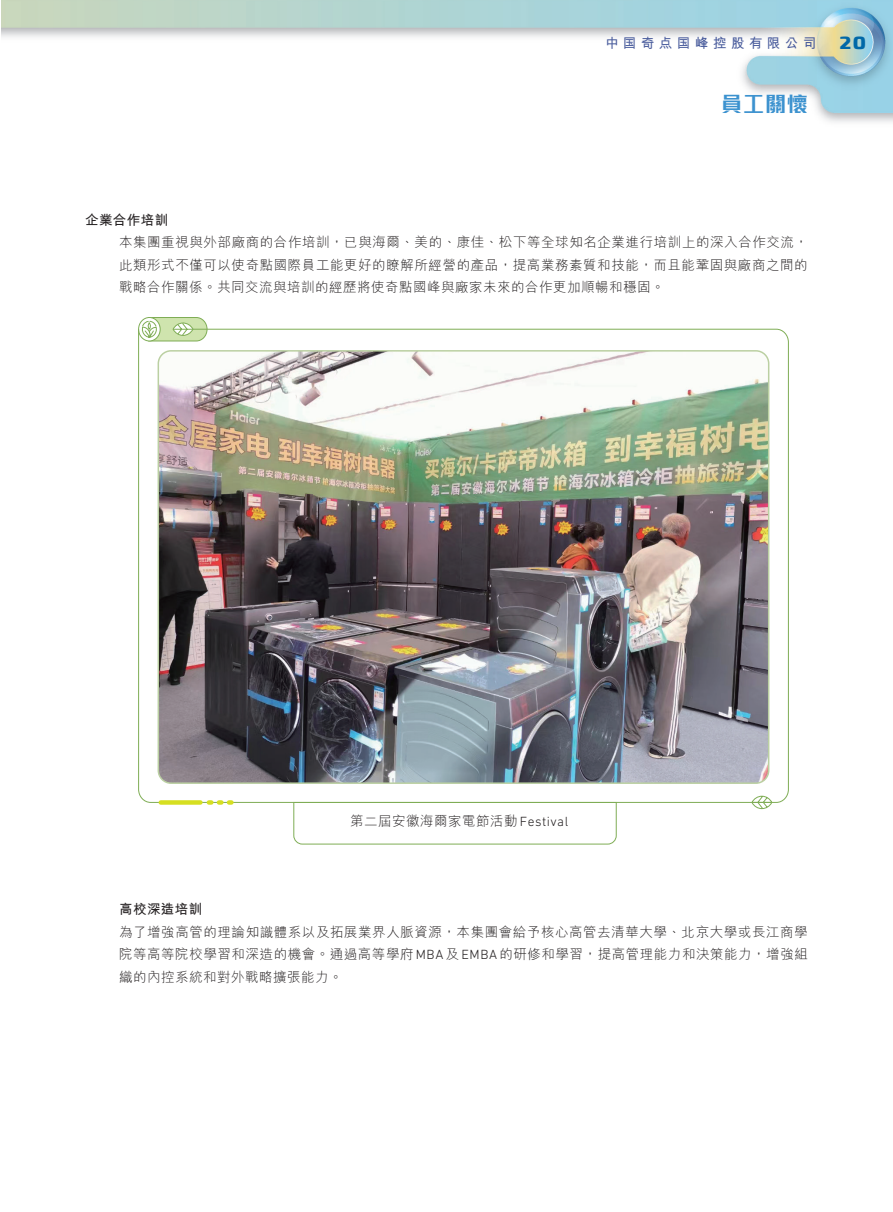
<style>
.page{position:relative;width:893px;height:1212px;background:#fff}
.page>*{position:absolute;margin:0;border:0;box-sizing:border-box;transform-origin:0 0}
.t1{font:700 21px "M Stiff Hei HK";color:#3c92cf}
.t2{font:700 18px "Francker Pro";color:#0068a8}
._1__內文{font:300 13.5px/22.5px "M Hei HK";letter-spacing:.035em;color:#231f20;text-align:justify}
.t3{font:700 13.5px "M Hei HK";letter-spacing:.33em;color:#475a9b}
._1__內文-2{font:700 13.5px "M Hei HK";letter-spacing:.035em;color:#231f20}
.s1{font-family:"DIN Next LT Pro"}
</style>
<div class="page">
<img style="left:1px;top:0;width:892px;height:810px">
<svg style="left:751px;top:803px;width:22px;height:6px"></svg>
<div style="left:138px;top:317px;width:23px;height:24px;border:1px solid #7fad55;border-radius:50%"></div>
<img style="left:138px;top:328px;width:651px;height:475px">
<svg style="left:141px;top:317px;width:67px;height:25px"></svg>
<div style="left:161px;top:800px;width:39px;height:5px;background:#d6df21"></div>
<svg style="left:293px;top:802px;width:324px;height:43px"></svg>
<p class="t3" style="left:605px;top:33px;width:213px">中国奇点国峰控股有限公司</p>
<h1 class="t1" style="left:721px;top:94px;width:88px">員工關懷</h1>
<h2 class="t2" style="left:839px;top:31px;width:29px">20</h2>
<p class="_1__內文-2" style="left:85px;top:210px;width:85px">企業合作培訓</p>
<p class="_1__內文" style="left:119px;top:231px;width:690px">本集團重視與外部廠商的合作培訓，已與海爾、美的、康佳、松下等全球知名企業進行培訓上的深入合作交流，此類形式不僅可以使奇點國際員工能更好的瞭解所經營的產品，提高業務素質和技能，而且能鞏固與廠商之間的戰略合作關係。共同交流與培訓的經歷將使奇點國峰與廠家未來的合作更加順暢和穩固。</p>
<p class="_1__內文" style="left:350px;top:810px;width:220px">第二屆安徽海爾家電節活動<span class="s1">Festival</span></p>
<p class="_1__內文-2" style="left:119px;top:899px;width:85px">高校深造培訓</p>
<p class="_1__內文" style="left:119px;top:920px;width:690px">為了增強高管的理論知識體系以及拓展業界人脈資源，本集團會給予核心高管去清華大學、北京大學或長江商學院等高等院校學習和深造的機會。通過高等學府<span class="s1">MBA</span>及<span class="s1">EMBA</span>的研修和學習，提高管理能力和決策能力，增強組織的內控系統和對外戰略擴張能力。</p>
</div>
